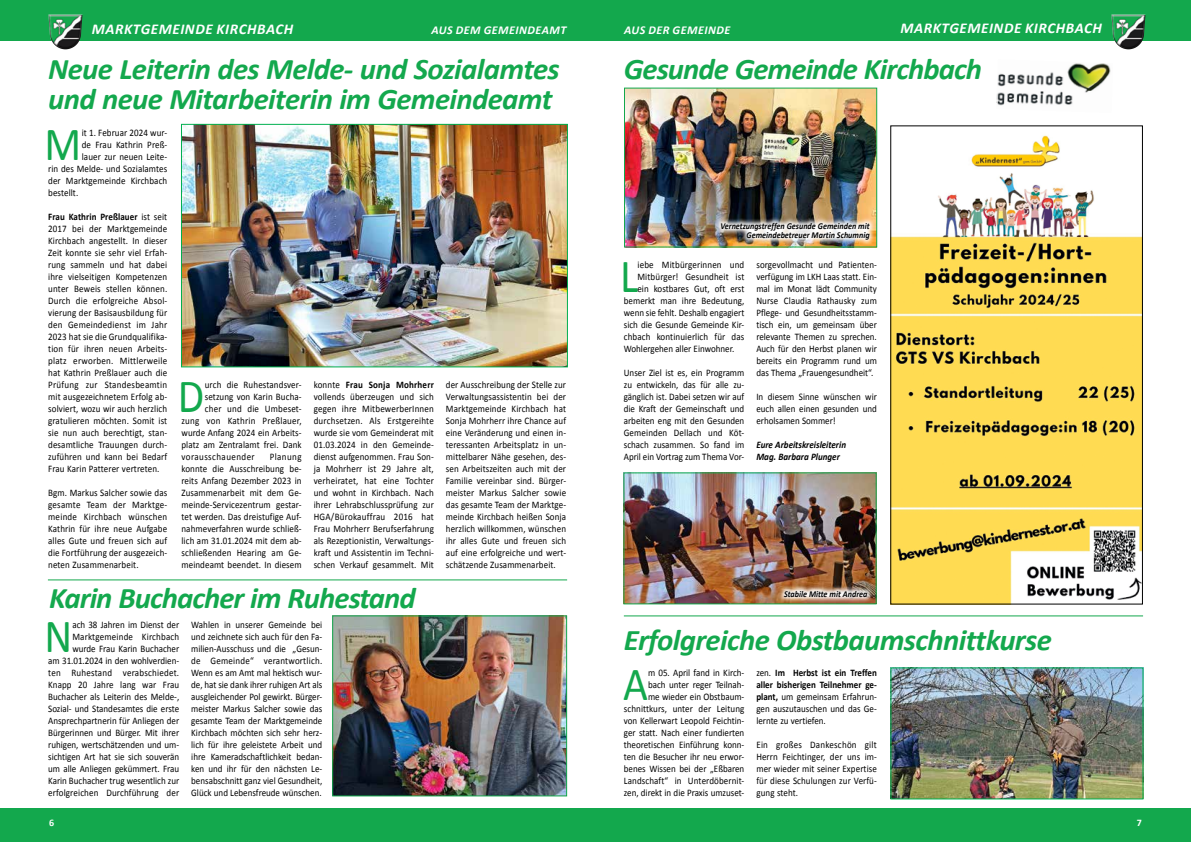
<style>
.page{position:relative;width:1191px;height:842px;background:#fff}
.page>*{position:absolute;margin:0;border:0;box-sizing:border-box;transform-origin:0 0}
.t1{font:47.8px "Calibri";color:#13a84d;scale:.9 1}
.t2{font:italic 700 30px/29.5px "Calibri";letter-spacing:-.02em;color:#13a84d}
.t3{font:italic 700 15px "Calibri";letter-spacing:.04em;color:#fff}
.t4{font:italic 700 12px "Calibri";letter-spacing:.04em;color:#fff}
.t5{font:10px/12px "Calibri";color:#000;text-align:justify;scale:.9 1}
.t6{font:italic 700 10px/12px "Calibri";color:#000;scale:.9 1}
.t7{font:10px "Calibri";letter-spacing:.02em;color:#000;scale:.9 1}
.t8{font:10px "Calibri";letter-spacing:.025em;color:#000;scale:.9 1}
.t9{font:10px "Calibri";letter-spacing:.045em;color:#000;scale:.9 1}
.t10{font:700 10px "Calibri";color:#fff}
.t11{font:italic 700 9px/9px "Calibri";color:#000;text-align:right;scale:.9 1}
.s1{font-weight:700}
</style>
<div class="page">
<div style="left:0;top:808px;width:1191px;height:34px;background:#13a84d"></div>
<div style="left:0;top:0;width:1191px;height:40px;background:#13a84d"></div>
<div style="left:1110px;top:14px;width:36px;height:27px;background:#fff;opacity:.75"></div>
<div style="left:1113px;top:15px;width:33px;height:35px;background:#000;opacity:.75"></div>
<div style="left:47px;top:14px;width:36px;height:27px;background:#fff;opacity:.75"></div>
<div style="left:50px;top:15px;width:33px;height:35px;background:#000;opacity:.75"></div>
<img style="left:334px;top:617px;width:231px;height:177px">
<div style="left:332px;top:615px;width:235px;height:181px;border:1px solid #13a84d"></div>
<img style="left:892px;top:135px;width:248px;height:467px">
<img style="left:892px;top:669px;width:249px;height:128px">
<div style="left:890px;top:667px;width:253px;height:132px;border:1px solid #00b050"></div>
<hr style="left:624px;top:615px;width:519px;height:1px;background:#13a84d">
<hr style="left:48px;top:579px;width:519px;height:1px;background:#13a84d">
<img style="left:626px;top:90px;width:249px;height:155px">
<div style="left:624px;top:88px;width:253px;height:159px;border:1px solid #13a84d"></div>
<img style="left:996px;top:63px;width:115px;height:43px">
<img style="left:714px;top:216px;width:162px;height:30px">
<img style="left:183px;top:126px;width:383px;height:239px">
<div style="left:181px;top:124px;width:387px;height:243px;border:1px solid #00b050"></div>
<img style="left:625px;top:474px;width:249px;height:128px">
<div style="left:623px;top:472px;width:253px;height:132px;border:1px solid #13a84d"></div>
<svg style="left:778px;top:584px;width:95px;height:19px"></svg>
<h3 class="t3" style="left:92px;top:20px;width:203px">MARKTGEMEINDE KIRCHBACH</h3>
<p class="t4" style="left:431px;top:23px;width:137px">AUS DEM GEMEINDEAMT</p>
<h3 class="t3" style="left:900px;top:19px;width:203px">MARKTGEMEINDE KIRCHBACH</h3>
<p class="t4" style="left:624px;top:23px;width:108px">AUS DER GEMEINDE</p>
<h2 class="t2" style="left:48px;top:53px;width:513px">Neue Leiterin des Melde- und Sozialamtes und neue Mitarbeiterin im Gemeindeamt</h2>
<h1 class="t1" style="left:45px;top:115px;width:42px">M</h1>
<p class="t5" style="left:82px;top:127px;width:96px">it 1. Februar 2024 wur-</p>
<p class="t5" style="left:82px;top:139px;width:96px">de Frau Kathrin Preß-</p>
<p class="t5" style="left:82px;top:151px;width:96px">lauer zur neuen Leite-</p>
<p class="t5" style="left:48px;top:163px;width:134px">rin des Melde- und Sozialamtes</p>
<p class="t5" style="left:48px;top:175px;width:134px">der Marktgemeinde Kirchbach</p>
<p class="t5" style="left:48px;top:187px;width:35px">bestellt.</p>
<p class="t5" style="left:48px;top:211px;width:134px"><span class="s1">Frau Kathrin Preßlauer</span> ist seit 2017 bei der Marktgemeinde Kirchbach angestellt. In dieser Zeit konnte sie sehr viel Erfah&shy;rung sammeln und hat dabei ihre vielseitigen Kompetenzen unter Beweis stellen können.<br>Durch die erfolgreiche Absol&shy;vierung der Basisausbildung für den Gemeindedienst im Jahr 2023 hat sie die Grundqualifika&shy;tion für ihren neuen Arbeits&shy;platz erworben. Mittlerweile hat Kathrin Preßlauer auch die Prüfung zur Standesbeamtin mit ausgezeichnetem Erfolg ab&shy;solviert, wozu wir auch herzlich gratulieren möchten. Somit ist sie nun auch berechtigt, stan&shy;desamtliche Trauungen durch&shy;zuführen und kann bei Bedarf Frau Karin Patterer vertreten.</p>
<p class="t5" style="left:48px;top:487px;width:134px">Bgm. Markus Salcher sowie das gesamte Team der Marktge&shy;meinde Kirchbach wünschen Kathrin für ihre neue Aufgabe alles Gute und freuen sich auf die Fortführung der ausgezeich&shy;neten Zusammenarbeit.</p>
<h1 class="t1" style="left:178px;top:367px;width:31px">D</h1>
<p class="t5" style="left:205px;top:379px;width:109px">urch die Ruhestandsver-</p>
<p class="t5" style="left:205px;top:391px;width:109px">setzung von Karin Bucha-</p>
<p class="t7" style="left:205px;top:403px;width:109px">cher und die Umbeset-</p>
<p class="t8" style="left:181px;top:415px;width:135px">zung von Kathrin Preßlauer,</p>
<p class="t5" style="left:181px;top:427px;width:135px">wurde Anfang 2024 ein Arbeits-</p>
<p class="t5" style="left:181px;top:439px;width:135px">platz am Zentralamt frei. Dank</p>
<p class="t9" style="left:181px;top:451px;width:83px">vorausschauender</p>
<p class="t5" style="left:181px;top:451px;width:135px;text-indent:88px">Planung konnte die Ausschreibung be&shy;reits Anfang Dezember 2023 in Zusammenarbeit mit dem Ge&shy;meinde-Servicezentrum gestar&shy;tet werden. Das dreistufige Auf&shy;nahmeverfahren wurde schließ&shy;lich am 31.01.2024 mit dem ab&shy;schließenden Hearing am Ge&shy;meindeamt beendet. In diesem</p>
<p class="t5" style="left:314px;top:379px;width:135px">konnte <span class="s1">Frau Sonja Mohrherr </span>vollends überzeugen und sich gegen ihre MitbewerberInnen durchsetzen. Als Erstgereihte wurde sie vom Gemeinderat mit 01.03.2024 in den Gemeinde&shy;dienst aufgenommen. Frau Son&shy;ja Mohrherr ist 29 Jahre alt, verheiratet, hat eine Tochter und wohnt in Kirchbach. Nach ihrer Lehrabschlussprüfung zur HGA/Bürokauffrau 2016 hat Frau Mohrherr Berufserfahrung als Rezeptionistin, Verwaltungs&shy;kraft und Assistentin im Techni&shy;schen Verkauf gesammelt. Mit</p>
<p class="t5" style="left:446px;top:379px;width:135px">der Ausschreibung der Stelle zur Verwaltungsassistentin bei der Marktgemeinde Kirchbach hat Sonja Mohrherr ihre Chance auf eine Veränderung und einen in&shy;teressanten Arbeitsplatz in un&shy;mittelbarer Nähe gesehen, des&shy;sen Arbeitszeiten auch mit der Familie vereinbar sind. Bürger&shy;meister Markus Salcher sowie das gesamte Team der Marktge&shy;meinde Kirchbach heißen Sonja herzlich willkommen, wünschen ihr alles Gute und freuen sich auf eine erfolgreiche und wert&shy;schätzende Zusammenarbeit.</p>
<h2 class="t2" style="left:49px;top:582px;width:368px">Karin Buchacher im Ruhestand</h2>
<p class="t5" style="left:48px;top:619px;width:147px;text-align:right">ach 38 Jahren im Dienst der<br>Marktgemeinde Kirchbach wurde Frau Karin Buchacher<br>am 31.01.2024 in den wohlverdien&shy;ten Ruhestand verabschiedet.<br>Knapp 20 Jahre lang war Frau<br>Buchacher als Leiterin des Melde-,<br>Sozial- und Standesamtes die erste<br>Ansprechpartnerin für Anliegen der<br>Bürgerinnen und Bürger. Mit ihrer ruhigen, wertschätzenden und um&shy;sichtigen Art hat sie sich souverän um alle Anliegen gekümmert. Frau<br>Karin Buchacher trug wesentlich zur erfolgreichen Durchführung der</p>
<p class="t5" style="left:191px;top:619px;width:147px">Wahlen in unserer Gemeinde bei und zeichnete sich auch für den Fa&shy;milien-Ausschuss und die „Gesun&shy;de Gemeinde“ verantwortlich.<br>Wenn es am Amt mal hektisch wur&shy;de, hat sie dank ihrer ruhigen Art als ausgleichender Pol gewirkt. Bürger&shy;meister Markus Salcher sowie das gesamte Team der Marktgemeinde Kirchbach möchten sich sehr herz&shy;lich für ihre geleistete Arbeit und ihre Kameradschaftlichkeit bedan&shy;ken und ihr für den nächsten Le&shy;bensabschnitt ganz viel Gesundheit, Glück und Lebensfreude wünschen.</p>
<h1 class="t1" style="left:45px;top:607px;width:32px">N</h1>
<h2 class="t2" style="left:624px;top:53px;width:360px">Gesunde Gemeinde Kirchbach</h2>
<p class="t11" style="left:720px;top:221px;width:167px">Vernetzungstreffen Gesunde Gemeinden mit<br>Gemeindebetreuer Martin Schumnig</p>
<h1 class="t1" style="left:620px;top:247px;width:22px">L</h1>
<p class="t7" style="left:637px;top:259px;width:120px">iebe Mitbürgerinnen und</p>
<p class="t5" style="left:637px;top:271px;width:120px">Mitbürger! Gesundheit ist</p>
<p class="t5" style="left:637px;top:283px;width:120px">ein kostbares Gut, oft erst</p>
<p class="t5" style="left:624px;top:295px;width:135px">bemerkt man ihre Bedeutung,</p>
<p class="t5" style="left:624px;top:307px;width:135px">wenn sie fehlt. Deshalb engagiert</p>
<p class="t5" style="left:624px;top:319px;width:135px">sich die Gesunde Gemeinde Kir-</p>
<p class="t5" style="left:624px;top:331px;width:135px">chbach kontinuierlich für das</p>
<p class="t5" style="left:624px;top:343px;width:124px">Wohlergehen aller Einwohner.</p>
<p class="t5" style="left:624px;top:367px;width:135px">Unser Ziel ist es, ein Programm zu entwickeln, das für alle zu&shy;gänglich ist. Dabei setzen wir auf die Kraft der Gemeinschaft und arbeiten eng mit den Gesunden Gemeinden Dellach und Köt&shy;schach zusammen. So fand im April ein Vortrag zum Thema Vor-</p>
<p class="t5" style="left:756px;top:259px;width:135px">sorgevollmacht und Patienten&shy;verfügung im LKH Laas statt. Ein&shy;mal im Monat lädt Community Nurse Claudia Rathausky zum Pflege- und Gesundheitsstamm&shy;tisch ein, um gemeinsam über relevante Themen zu sprechen.<br>Auch für den Herbst planen wir bereits ein Programm rund um das Thema „Frauengesundheit“.</p>
<p class="t5" style="left:756px;top:391px;width:135px">In diesem Sinne wünschen wir euch allen einen gesunden und erholsamen Sommer!</p>
<p class="t6" style="left:756px;top:439px;width:101px">Eure Arbeitskreisleiterin<br>Mag. Barbara Plunger</p>
<p class="t11" style="left:784px;top:589px;width:94px">Stabile Mitte mit Andrea</p>
<h2 class="t2" style="left:624px;top:624px;width:429px">Erfolgreiche Obstbaumschnittkurse</h2>
<p class="t5" style="left:624px;top:667px;width:135px;text-align:right">m 05. April fand in Kirch-<br>bach unter reger Teilnah-<br>me wieder ein Obstbaum&shy;schnittkurs, unter der Leitung von Kellerwart Leopold Feichtin&shy;ger statt. Nach einer fundierten theoretischen Einführung konn&shy;ten die Besucher ihr neu erwor&shy;benes Wissen bei der „Eßbaren<br>Landschaft“ in Unterdöbernit&shy;zen, direkt in die Praxis umzuset-</p>
<p class="t5" style="left:756px;top:667px;width:135px">zen. <span class="s1">Im Herbst ist ein Treffen aller bisherigen Teilnehmer ge&shy;plant,</span> um gemeinsam Erfahrun&shy;gen auszutauschen und das Ge&shy;lernte zu vertiefen.</p>
<h1 class="t1" style="left:623px;top:655px;width:29px">A</h1>
<p class="t5" style="left:756px;top:739px;width:135px">Ein großes Dankeschön gilt Herrn Feichtinger, der uns im&shy;mer wieder mit seiner Expertise für diese Schulungen zur Verfü&shy;gung steht.</p>
<p class="t10" style="left:49px;top:816px;width:7px">6</p>
<p class="t10" style="left:1136px;top:816px;width:7px">7</p>
</div>
